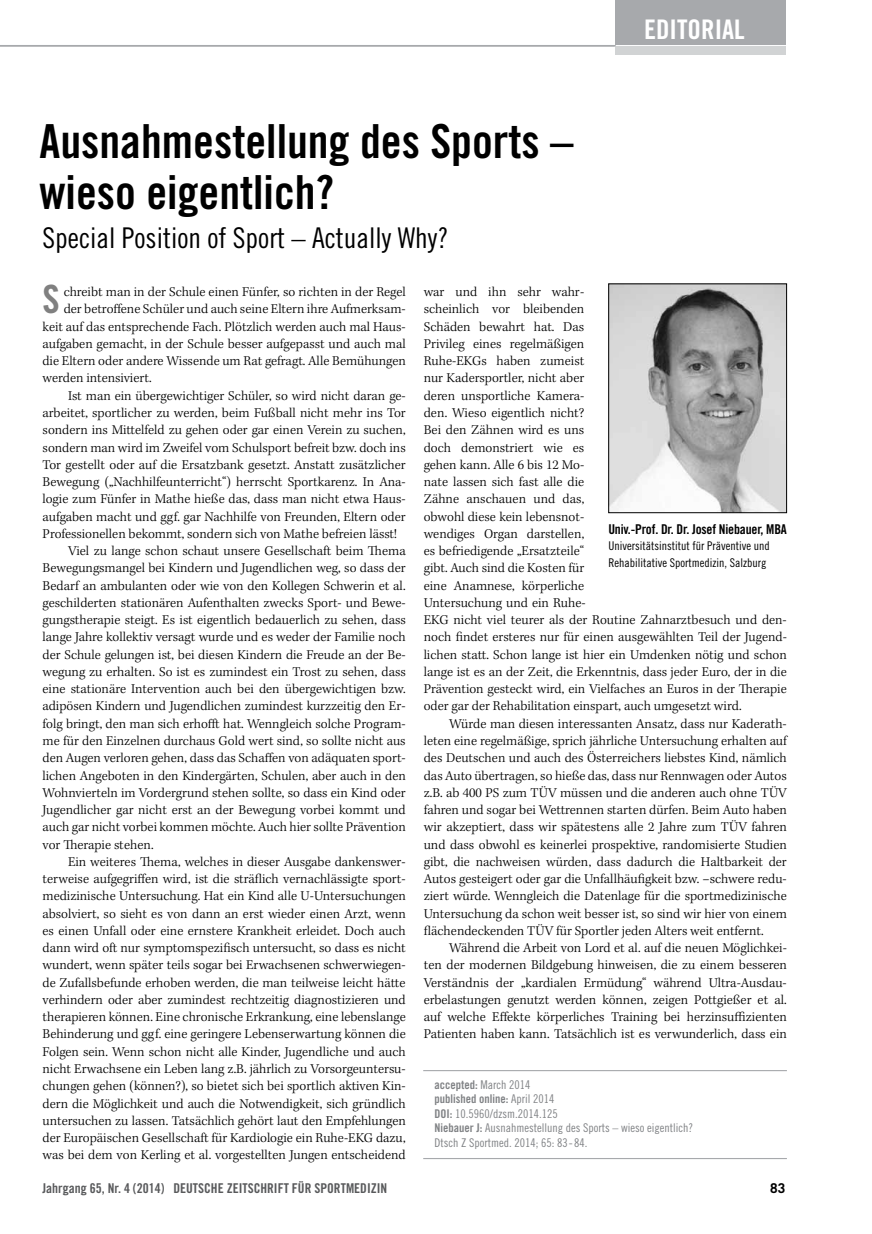
<style>
.page{position:relative;width:872px;height:1234px;background:#fff}
.page>*{position:absolute;margin:0;border:0;box-sizing:border-box;transform-origin:0 0}
.t1{font:46.95px/51px "Trade Gothic LT Std Bd Cn 20";color:#000}
.t2{font:38.85px "Trade Gothic LT Std Bd Cn 20";color:#808080}
.t3{font:28.5px "Trade Gothic LT Std Cn 18";color:#000}
.t4{font:27px "Trade Gothic LT Std Bd Cn 20";color:#fff}
.t5{font:300 13.8px/17.2px "Kepler Std";color:#000;text-align:justify}
.t6{font:13.5px "Trade Gothic LT Std Bd Cn 20";color:#58595b}
.t7{font:13.5px "Trade Gothic LT Std Bd Cn 20";letter-spacing:-.015em;color:#000}
.t8{font:700 13.5px "Trade Gothic LT Std";color:#000}
.t9{font:12px/14.4px "Trade Gothic LT Std Cn 18";color:#808285}
.t10{font:12px/16.5px "Trade Gothic LT Std Cn 18";color:#000}
.t11{font:12px/14.4px "Trade Gothic LT Std Bd Cn 20";color:#808285}
.s1{font-family:"Trade Gothic LT Std Cn 18"}
.s2{font-family:"Trade Gothic LT Std Bd Cn 20"}
</style>
<div class="page">
<div style="left:615px;top:0;width:171px;height:49px;background:#a7a9ac"></div>
<hr style="left:615px;top:45px;width:172px;height:2px;background:#fff">
<div style="left:615px;top:47px;width:171px;height:8px;background:#d1d3d4"></div>
<hr style="left:0;top:45px;width:615px;height:1px;background:#a7a9ac">
<hr style="left:423px;top:1069px;width:364px;height:1px;background:#a7a9ac">
<hr style="left:423px;top:1157px;width:364px;height:1px;background:#a7a9ac">
<img style="left:610px;top:285px;width:174px;height:226px">
<div style="left:608px;top:283px;width:178px;height:230px;border:1px solid #000"></div>
<h1 class="t1" style="left:40px;top:115px;width:535px">Ausnahmestellung des Sports – wieso eigentlich?</h1>
<h3 class="t3" style="left:43px;top:220px;width:407px">Special Position of Sport – Actually Why?</h3>
<h3 class="t4" style="left:644px;top:13px;width:102px">EDITORIAL</h3>
<h2 class="t2" style="left:43px;top:276px;width:19px">S</h2>
<p class="t5" style="left:64px;top:284px;width:343px">chreibt man in der Schule einen Fünfer, so richten in der Regel</p>
<p class="t5" style="left:64px;top:301px;width:343px">der betroffene Schüler und auch seine Eltern ihre Aufmerksam-</p>
<p class="t5" style="left:43px;top:318px;width:365px">keit auf das entsprechende Fach. Plötzlich werden auch mal Haus-</p>
<p class="t5" style="left:43px;top:335px;width:364px">aufgaben gemacht, in der Schule besser aufgepasst und auch mal</p>
<p class="t5" style="left:43px;top:353px;width:365px">die Eltern oder andere Wissende um Rat gefragt. Alle Bemühungen</p>
<p class="t5" style="left:43px;top:370px;width:111px">werden intensiviert.</p>
<p class="t5" style="left:68px;top:387px;width:339px">Ist man ein übergewichtiger Schüler, so wird nicht daran ge-</p>
<p class="t5" style="left:43px;top:404px;width:365px">arbeitet, sportlicher zu werden, beim Fußball nicht mehr ins Tor</p>
<p class="t5" style="left:43px;top:422px;width:365px">sondern ins Mittelfeld zu gehen oder gar einen Verein zu suchen,</p>
<p class="t5" style="left:43px;top:439px;width:365px">sondern man wird im Zweifel vom Schulsport befreit bzw. doch ins</p>
<p class="t5" style="left:43px;top:456px;width:365px">Tor gestellt oder auf die Ersatzbank gesetzt. Anstatt zusätzlicher</p>
<p class="t5" style="left:43px;top:473px;width:365px">Bewegung („Nachhilfeunterricht“) herrscht Sportkarenz. In Ana-</p>
<p class="t5" style="left:43px;top:491px;width:365px">logie zum Fünfer in Mathe hieße das, dass man nicht etwa Haus-</p>
<p class="t5" style="left:43px;top:508px;width:365px">aufgaben macht und ggf. gar Nachhilfe von Freunden, Eltern oder</p>
<p class="t5" style="left:43px;top:525px;width:356px">Professionellen bekommt, sondern sich von Mathe befreien lässt!</p>
<p class="t5" style="left:68px;top:542px;width:339px">Viel zu lange schon schaut unsere Gesellschaft beim Thema</p>
<p class="t5" style="left:43px;top:560px;width:365px">Bewegungsmangel bei Kindern und Jugendlichen weg, so dass der</p>
<p class="t5" style="left:43px;top:577px;width:365px">Bedarf an ambulanten oder wie von den Kollegen Schwerin et al.</p>
<p class="t5" style="left:43px;top:594px;width:365px">geschilderten stationären Aufenthalten zwecks Sport- und Bewe-</p>
<p class="t5" style="left:43px;top:611px;width:365px">gungstherapie steigt. Es ist eigentlich bedauerlich zu sehen, dass</p>
<p class="t5" style="left:43px;top:629px;width:365px">lange Jahre kollektiv versagt wurde und es weder der Familie noch</p>
<p class="t5" style="left:43px;top:646px;width:365px">der Schule gelungen ist, bei diesen Kindern die Freude an der Be-</p>
<p class="t5" style="left:43px;top:663px;width:365px">wegung zu erhalten. So ist es zumindest ein Trost zu sehen, dass</p>
<p class="t5" style="left:43px;top:680px;width:365px">eine stationäre Intervention auch bei den übergewichtigen bzw.</p>
<p class="t5" style="left:43px;top:698px;width:365px">adipösen Kindern und Jugendlichen zumindest kurzzeitig den Er-</p>
<p class="t5" style="left:43px;top:715px;width:365px">folg bringt, den man sich erhofft hat. Wenngleich solche Program-</p>
<p class="t5" style="left:43px;top:732px;width:365px">me für den Einzelnen durchaus Gold wert sind, so sollte nicht aus</p>
<p class="t5" style="left:43px;top:749px;width:365px">den Augen verloren gehen, dass das Schaffen von adäquaten sport-</p>
<p class="t5" style="left:43px;top:767px;width:365px">lichen Angeboten in den Kindergärten, Schulen, aber auch in den</p>
<p class="t5" style="left:43px;top:784px;width:365px">Wohnvierteln im Vordergrund stehen sollte, so dass ein Kind oder</p>
<p class="t5" style="left:43px;top:801px;width:365px">Jugendlicher gar nicht erst an der Bewegung vorbei kommt und</p>
<p class="t5" style="left:43px;top:818px;width:365px">auch gar nicht vorbei kommen möchte. Auch hier sollte Prävention</p>
<p class="t5" style="left:43px;top:836px;width:113px">vor Therapie stehen.</p>
<p class="t5" style="left:68px;top:853px;width:339px">Ein weiteres Thema, welches in dieser Ausgabe dankenswer-</p>
<p class="t5" style="left:43px;top:870px;width:365px">terweise aufgegriffen wird, ist die sträflich vernachlässigte sport-</p>
<p class="t5" style="left:43px;top:887px;width:365px">medizinische Untersuchung. Hat ein Kind alle U-Untersuchungen</p>
<p class="t5" style="left:43px;top:905px;width:365px">absolviert, so sieht es von dann an erst wieder einen Arzt, wenn</p>
<p class="t5" style="left:43px;top:922px;width:365px">es einen Unfall oder eine ernstere Krankheit erleidet. Doch auch</p>
<p class="t5" style="left:43px;top:939px;width:365px">dann wird oft nur symptomspezifisch untersucht, so dass es nicht</p>
<p class="t5" style="left:43px;top:956px;width:365px">wundert, wenn später teils sogar bei Erwachsenen schwerwiegen-</p>
<p class="t5" style="left:43px;top:974px;width:365px">de Zufallsbefunde erhoben werden, die man teilweise leicht hätte</p>
<p class="t5" style="left:43px;top:991px;width:365px">verhindern oder aber zumindest rechtzeitig diagnostizieren und</p>
<p class="t5" style="left:43px;top:1008px;width:365px">therapieren können. Eine chronische Erkrankung, eine lebenslange</p>
<p class="t5" style="left:43px;top:1025px;width:365px">Behinderung und ggf. eine geringere Lebenserwartung können die</p>
<p class="t5" style="left:43px;top:1043px;width:365px">Folgen sein. Wenn schon nicht alle Kinder, Jugendliche und auch</p>
<p class="t5" style="left:43px;top:1060px;width:365px">nicht Erwachsene ein Leben lang z.B. jährlich zu Vorsorgeuntersu-</p>
<p class="t5" style="left:43px;top:1077px;width:364px">chungen gehen (können?), so bietet sich bei sportlich aktiven Kin-</p>
<p class="t5" style="left:43px;top:1094px;width:365px">dern die Möglichkeit und auch die Notwendigkeit, sich gründlich</p>
<p class="t5" style="left:43px;top:1112px;width:365px">untersuchen zu lassen. Tatsächlich gehört laut den Empfehlungen</p>
<p class="t5" style="left:43px;top:1129px;width:365px">der Europäischen Gesellschaft für Kardiologie ein Ruhe-EKG dazu,</p>
<p class="t5" style="left:43px;top:1146px;width:365px">was bei dem von Kerling et al. vorgestellten Jungen entscheidend</p>
<p class="t5" style="left:424px;top:284px;width:364px;text-align:left">war und ihn sehr wahr-<br>scheinlich vor bleibenden<br>Schäden bewahrt hat. Das<br>Privileg eines regelmäßigen<br>Ruhe-EKGs haben zumeist<br>nur Kadersportler, nicht aber<br>deren unsportliche Kamera-<br>den. Wieso eigentlich nicht?<br>Bei den Zähnen wird es uns<br>doch demonstriert wie es<br>gehen kann. Alle 6 bis 12 Mo-<br>nate lassen sich fast alle die<br>Zähne anschauen und das,<br>obwohl diese kein lebensnot-<br>wendiges Organ darstellen,<br>es befriedigende „Ersatzteile“<br>gibt. Auch sind die Kosten für<br>eine Anamnese, körperliche<br>Untersuchung und ein Ruhe-<br>EKG nicht viel teurer als der Routine Zahnarztbesuch und den&shy;noch findet ersteres nur für einen ausgewählten Teil der Jugend&shy;lichen statt. Schon lange ist hier ein Umdenken nötig und schon lange ist es an der Zeit, die Erkenntnis, dass jeder Euro, der in die Prävention gesteckt wird, ein Vielfaches an Euros in der Therapie oder gar der Rehabilitation einspart, auch umgesetzt wird.</p>
<p class="t5" style="left:424px;top:715px;width:365px;text-indent:26px">Würde man diesen interessanten Ansatz, dass nur Kaderath&shy;leten eine regelmäßige, sprich jährliche Untersuchung erhalten auf des Deutschen und auch des Österreichers liebstes Kind, nämlich das Auto übertragen, so hieße das, dass nur Rennwagen oder Autos z.B. ab 400 PS zum TÜV müssen und die anderen auch ohne TÜV fahren und sogar bei Wettrennen starten dürfen. Beim Auto haben wir akzeptiert, dass wir spätestens alle 2 Jahre zum TÜV fahren und dass obwohl es keinerlei prospektive, randomisierte Studien gibt, die nachweisen würden, dass dadurch die Haltbarkeit der Autos gesteigert oder gar die Unfallhäufigkeit bzw. –schwere redu&shy;ziert würde. Wenngleich die Datenlage für die sportmedizinische Untersuchung da schon weit besser ist, so sind wir hier von einem flächendeckenden TÜV für Sportler jeden Alters weit entfernt.</p>
<p class="t5" style="left:424px;top:939px;width:364px;text-indent:26px">Während die Arbeit von Lord et al. auf die neuen Möglichkei&shy;ten der modernen Bildgebung hinweisen, die zu einem besseren Verständnis der „kardialen Ermüdung“ während Ultra-Ausdau&shy;erbelastungen genutzt werden können, zeigen Pottgießer et al. auf welche Effekte körperliches Training bei herzinsuffizienten Patienten haben kann. Tatsächlich ist es verwunderlich, dass ein</p>
<p class="t7" style="left:608px;top:520px;width:180px">Univ.-Prof. Dr. Dr. Josef Niebauer, MBA</p>
<p class="t10" style="left:608px;top:537px;width:163px">Universitätsinstitut für Präventive und<br>Rehabilitative Sportmedizin, Salzburg</p>
<p class="t11" style="left:434px;top:1076px;width:121px">accepted: <span class="s1">March 2014 </span>published online: <span class="s1">April 2014</span></p>
<p class="t9" style="left:434px;top:1105px;width:260px"><span class="s2">DOI:</span> 10.5960/dzsm.2014.125<br><span class="s2">Niebauer J:</span> Ausnahmestellung des Sports – wieso eigentlich?<br>Dtsch Z Sportmed. 2014; 65: 83-84.</p>
<p class="t6" style="left:43px;top:1179px;width:318px">Jahrgang 65, Nr. 4 (2014) Deutsche Zeitschri ft für Sportmedizin</p>
<p class="t8" style="left:770px;top:1179px;width:17px">83</p>
</div>
